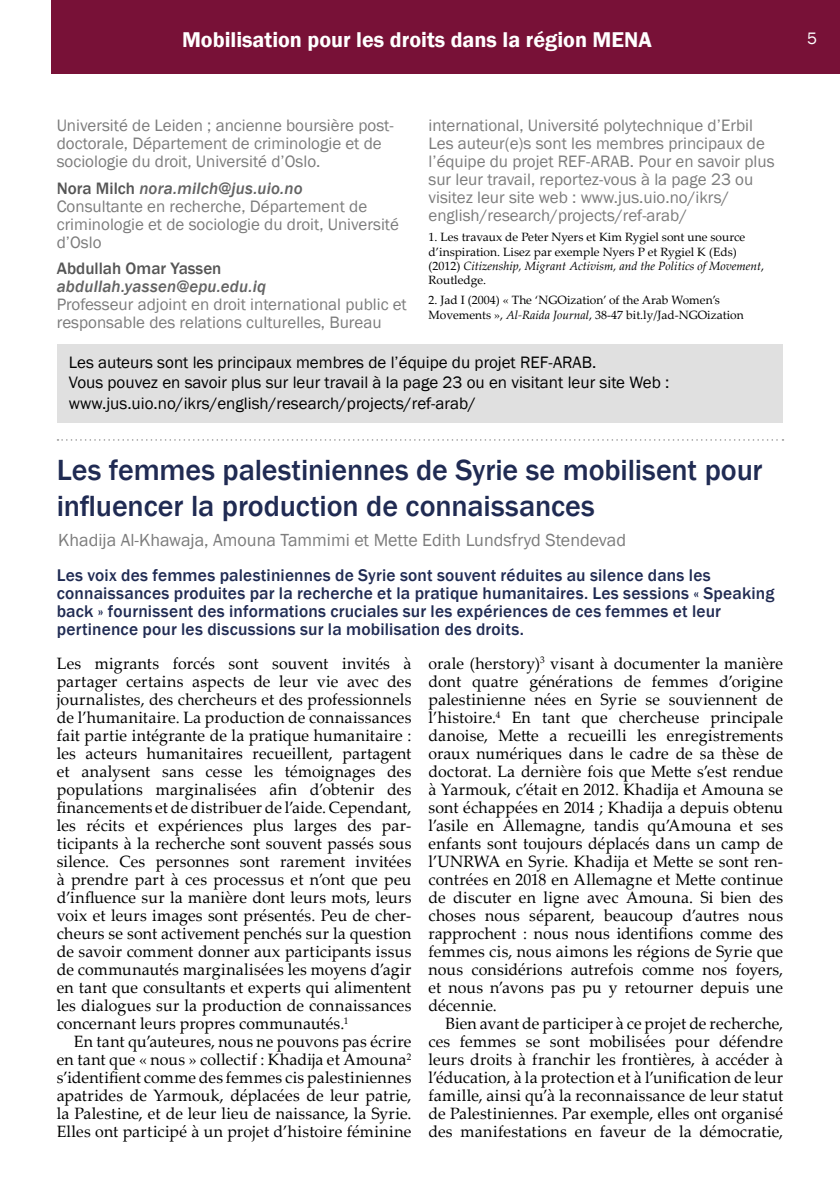
<style>
.page{position:relative;width:840px;height:1191px;background:#fff}
.page>*{position:absolute;margin:0;border:0;box-sizing:border-box;transform-origin:0 0}
.t1{font:500 30px/36px "Franklin Gothic";letter-spacing:-.005em;color:#202b53}
.t2{font:600 22px "Franklin Gothic";color:#fff}
.t3{font:18px "Franklin Gothic";color:#7c7c7c}
.t4{font:500 17.4px/18px "Franklin Gothic";letter-spacing:.01em;color:#202b53}
.t5{font:17px/18px "Franklin Gothic";color:#7c7c7c}
.t6{font:17px/20.4px "Franklin Gothic";color:#000}
.t7{font:italic 500 17px "Franklin Gothic";letter-spacing:.01em;color:#636363}
.t8{font:500 17px "Franklin Gothic";color:#555}
.t9{font:17px "Franklin Gothic";color:#fff}
.t10{font:16.4px/18px "Palatino Linotype";letter-spacing:.01em;color:#000;text-align:justify}
.t11{font:12px/14.4px "Palatino Linotype";color:#000}
.s1{font-weight:500;color:#555}
.s2{font-weight:500;font-style:italic;color:#636363}
.s3{font-style:italic}
</style>
<div class="page">
<div style="left:51px;top:0;width:788px;height:74px;background:#781137"></div>
<svg style="left:57px;top:439px;width:726px;height:2px"></svg>
<div style="left:57px;top:344px;width:725px;height:79px;background:#e0e0e0"></div>
<h2 class="t2" style="left:182px;top:27px;width:471px">Mobilisation pour les droits dans la région MENA</h2>
<p class="t9" style="left:806px;top:25px;width:11px">55</p>
<p class="t5" style="left:57px;top:117px;width:338px">Université de Leiden ; ancienne boursière post&shy;doctorale, Département de criminologie et de sociologie du droit, Université d’Oslo.</p>
<p class="t5" style="left:57px;top:179px;width:343px"><span class="s1">Nora Milch</span> <span class="s2">nora.milch@jus.uio.no<br></span>Consultante en recherche, Département de criminologie et de sociologie du droit, Université d’Oslo</p>
<p class="t8" style="left:57px;top:258px;width:166px">Abdullah Omar Yassen</p>
<p class="t7" style="left:57px;top:276px;width:211px">abdullah.yassen@epu.edu.iq</p>
<p class="t5" style="left:57px;top:296px;width:351px">Professeur adjoint en droit international public et responsable des relations culturelles, Bureau</p>
<p class="t5" style="left:428px;top:117px;width:347px">international, Université polytechnique d’Erbil Les auteur(e)s sont les membres principaux de l’équipe du projet REF-ARAB. Pour en savoir plus sur leur travail, reportez-vous à la page 23 ou visitez leur site web : www.jus.uio.no/ikrs/ english/research/projects/ref-arab/</p>
<p class="t11" style="left:428px;top:229px;width:337px">1. Les travaux de Peter Nyers et Kim Rygiel sont une source d’inspiration. Lisez par exemple Nyers P et Rygiel K (Eds) (2012) <span class="s3">Citizenship, Migrant Activism, and the Politics of Movement</span>, Routledge.</p>
<p class="t11" style="left:428px;top:293px;width:316px">2. Jad I (2004) « The ‘NGOization’ of the Arab Women’s<br>Movements », <span class="s3">Al-Raida Journal</span>, 38-47 bit.ly/Jad-NGOization</p>
<p class="t6" style="left:69px;top:352px;width:601px">Les auteurs sont les principaux membres de l’équipe du projet REF-ARAB.<br>Vous pouvez en savoir plus sur leur travail à la page 23 ou en visitant leur site Web : www.jus.uio.no/ikrs/english/research/projects/ref-arab/</p>
<h1 class="t1" style="left:57px;top:453px;width:707px">Les femmes palestiniennes de Syrie se mobilisent pour influencer la production de connaissances</h1>
<p class="t3" style="left:58px;top:528px;width:569px">Khadija Al-Khawaja, Amouna Tammimi et Mette Edith Lundsfryd Stendevad</p>
<p class="t4" style="left:57px;top:566px;width:718px">Les voix des femmes palestiniennes de Syrie sont souvent réduites au silence dans les connaissances produites par la recherche et la pratique humanitaires. Les sessions « Speaking back » fournissent des informations cruciales sur les expériences de ces femmes et leur pertinence pour les discussions sur la mobilisation des droits.</p>
<p class="t10" style="left:57px;top:653px;width:356px">Les migrants forcés sont souvent invités à partager certains aspects de leur vie avec des journalistes, des chercheurs et des professionnels de l’humanitaire. La production de connaissances fait partie intégrante de la pratique humanitaire : les acteurs humanitaires recueillent, partagent et analysent sans cesse les témoignages des populations marginalisées afin d’obtenir des financements et de distribuer de l’aide. Cependant, les récits et expériences plus larges des par&shy;ticipants à la recherche sont souvent passés sous silence. Ces personnes sont rarement invitées à prendre part à ces processus et n’ont que peu d’influence sur la manière dont leurs mots, leurs voix et leurs images sont présentés. Peu de cher&shy;cheurs se sont activement penchés sur la question de savoir comment donner aux participants issus de communautés marginalisées les moyens d’agir en tant que consultants et experts qui alimentent les dialogues sur la production de connaissances concernant leurs propres communautés.<sup>1</sup></p>
<p class="t10" style="left:57px;top:1031px;width:356px;text-indent:17px">En tant qu’auteures, nous ne pouvons pas écrire en tant que « nous » collectif : Khadija et Amouna<sup>2 </sup>s’identifient comme des femmes cis palestiniennes apatrides de Yarmouk, déplacées de leur patrie, la Palestine, et de leur lieu de naissance, la Syrie.<br>Elles ont participé à un projet d’histoire féminine</p>
<p class="t10" style="left:428px;top:653px;width:356px">orale (herstory)<sup>3</sup> visant à documenter la manière dont quatre générations de femmes d’origine palestinienne nées en Syrie se souviennent de l’histoire.<sup>4</sup> En tant que chercheuse principale danoise, Mette a recueilli les enregistrements oraux numériques dans le cadre de sa thèse de doctorat. La dernière fois que Mette s’est rendue à Yarmouk, c’était en 2012. Khadija et Amouna se sont échappées en 2014 ; Khadija a depuis obtenu l’asile en Allemagne, tandis qu’Amouna et ses enfants sont toujours déplacés dans un camp de l’UNRWA en Syrie. Khadija et Mette se sont ren&shy;contrées en 2018 en Allemagne et Mette continue de discuter en ligne avec Amouna. Si bien des choses nous séparent, beaucoup d’autres nous rapprochent : nous nous identifions comme des femmes cis, nous aimons les régions de Syrie que nous considérions autrefois comme nos foyers, et nous n’avons pas pu y retourner depuis une décennie.</p>
<p class="t10" style="left:428px;top:1014px;width:356px;text-indent:17px">Bien avant de participer à ce projet de recherche, ces femmes se sont mobilisées pour défendre leurs droits à franchir les frontières, à accéder à l’éducation, à la protection et à l’unification de leur famille, ainsi qu’à la reconnaissance de leur statut de Palestiniennes. Par exemple, elles ont organisé des manifestations en faveur de la démocratie,</p>
</div>
